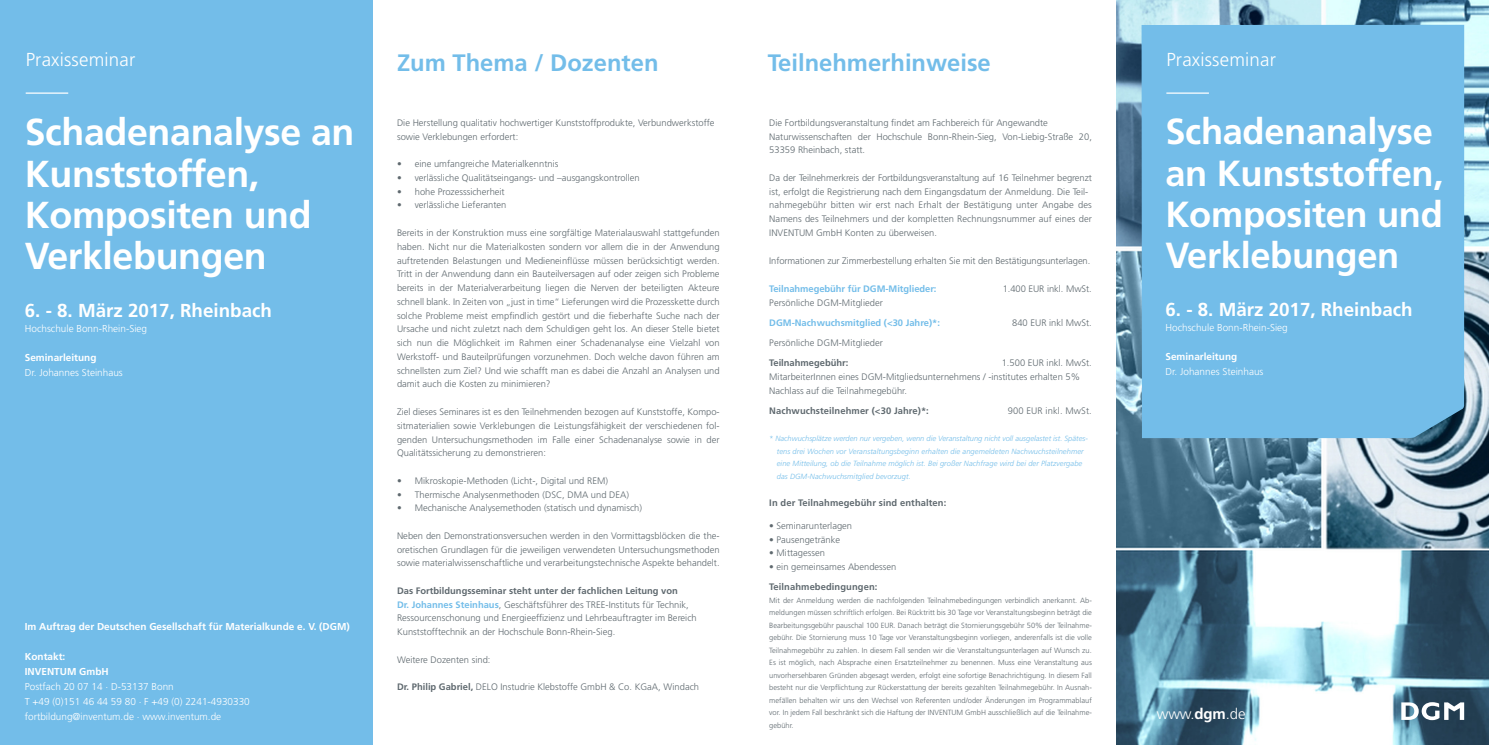
<style>
.page{position:relative;width:1489px;height:745px;background:#fff}
.page>*{position:absolute;margin:0;border:0;box-sizing:border-box;transform-origin:0 0}
.t1{font:700 37.5px/41.2px "Frutiger LT Pro";letter-spacing:-.01em;color:#fff}
.t2{font:700 36.25px/41.2px "Frutiger LT Pro";letter-spacing:-.01em;color:#fff;text-align:justify}
.t3{font:700 23.75px "Frutiger LT Pro";color:#73bde9}
.t4{font:700 18.75px "Frutiger LT Pro";color:#fff}
.t5{font:300 18.75px "Frutiger LT Std";letter-spacing:.01em;color:#fff}
.t6{font:300 15px "Frutiger LT Std";color:#fff}
.Text{font:300 10px/15px "Frutiger LT Std";color:#fff}
.Text-2{font:700 10px "Frutiger LT Pro";color:#fff}
.Text-3{font:300 9.38px/13.8px "Frutiger LT Std";color:#5f696f}
.Text-4{font:700 9.38px "Frutiger LT Pro";letter-spacing:.01em;color:#5f696f}
.t7{font:700 9.38px "Frutiger LT Pro";letter-spacing:-.005em;color:#73bde9}
.t8{font:300 7.5px/12.5px "Frutiger LT Std";color:#5f696f;text-align:justify}
.t9{font:italic 300 7.5px/12.5px "Frutiger LT Pro";letter-spacing:.01em;color:#73bde9}
.s1{font-family:"Frutiger LT Pro";font-weight:700;color:#73bde9}
.s2{font-family:"Frutiger LT Pro";font-weight:700}
</style>
<div class="page">
<img style="left:1116px;top:0;width:372px;height:744px">
<div style="left:1141px;top:25px;width:322px;height:413px;background:#73bde9"></div>
<div style="left:0;top:0;width:372px;height:744px;background:#73bde9"></div>
<svg style="left:1401px;top:701px;width:62px;height:18px"></svg>
<hr style="left:1166px;top:92px;width:42px;height:2px;background:#fff">
<hr style="left:26px;top:92px;width:42px;height:2px;background:#fff">
<p class="t5" style="left:26px;top:49px;width:111px">Praxisseminar</p>
<p class="t5" style="left:1166px;top:49px;width:111px">Praxisseminar</p>
<p class="t3" style="left:397px;top:49px;width:263px">Zum Thema / Dozenten</p>
<p class="t3" style="left:767px;top:49px;width:225px">Teilnehmerhinweise</p>
<p class="t1" style="left:25px;top:112px;width:331px">Schadenanalyse an<br>Kunststoffen,<br>Kompositen und<br>Verklebungen</p>
<p class="t4" style="left:25px;top:299px;width:248px">6. - 8. März 2017, Rheinbach</p>
<p class="Text" style="left:25px;top:321px;width:124px">Hochschule Bonn-Rhein-Sieg</p>
<p class="Text-2" style="left:25px;top:351px;width:73px">Seminarleitung</p>
<p class="Text" style="left:25px;top:364px;width:99px">Dr. Johannes Steinhaus</p>
<p class="Text-2" style="left:25px;top:620px;width:326px">Im Auftrag der Deutschen Gesellschaft für Materialkunde e. V. (DGM)</p>
<p class="Text-2" style="left:25px;top:650px;width:42px">Kontakt:</p>
<p class="Text-2" style="left:25px;top:665px;width:85px">INVENTUM GmbH</p>
<p class="Text" style="left:25px;top:678px;width:226px">Postfach 20 07 14 . D-53137 Bonn<br>T +49 (0)151 46 44 59 80 . F +49 (0) 2241-4930330 fortbildung@inventum.de . www.inventum.de</p>
<p class="Text-3" style="left:397px;top:116px;width:319px">Die Herstellung qualitativ hochwertiger Kunststoffprodukte, Verbundwerkstoffe sowie Verklebungen erfordert:</p>
<p class="Text-3" style="left:397px;top:157px;width:163px">• eine umfangreiche Materialkenntnis</p>
<p class="Text-3" style="left:397px;top:171px;width:244px">• verlässliche Qualitätseingangs- und –ausgangskontrollen</p>
<p class="Text-3" style="left:397px;top:185px;width:109px">• hohe Prozesssicherheit</p>
<p class="Text-3" style="left:397px;top:198px;width:111px">• verlässliche Lieferanten</p>
<p class="Text-3" style="left:397px;top:226px;width:324px;text-align:justify">Bereits in der Konstruktion muss eine sorgfältige Materialauswahl stattgefunden haben. Nicht nur die Materialkosten sondern vor allem die in der Anwendung auftretenden Belastungen und Medieneinflüsse müssen berücksichtigt werden.<br>Tritt in der Anwendung dann ein Bauteilversagen auf oder zeigen sich Probleme bereits in der Materialverarbeitung liegen die Nerven der beteiligten Akteure schnell blank. In Zeiten von „just in time“ Lieferungen wird die Prozesskette durch solche Probleme meist empfindlich gestört und die fieberhafte Suche nach der Ursache und nicht zuletzt nach dem Schuldigen geht los. An dieser Stelle bietet sich nun die Möglichkeit im Rahmen einer Schadenanalyse eine Vielzahl von Werkstoff- und Bauteilprüfungen vorzunehmen. Doch welche davon führen am schnellsten zum Ziel? Und wie schafft man es dabei die Anzahl an Analysen und damit auch die Kosten zu minimieren?</p>
<p class="Text-3" style="left:397px;top:405px;width:324px;text-align:justify">Ziel dieses Seminares ist es den Teilnehmenden bezogen auf Kunststoffe, Kompo&shy;sitmaterialien sowie Verklebungen die Leistungsfähigkeit der verschiedenen fol&shy;genden Untersuchungsmethoden im Falle einer Schadenanalyse sowie in der Qualitätssicherung zu demonstrieren:</p>
<p class="Text-3" style="left:397px;top:473px;width:212px">• Mikroskopie-Methoden (Licht-, Digital und REM)</p>
<p class="Text-3" style="left:397px;top:487px;width:233px">• Thermische Analysenmethoden (DSC, DMA und DEA)</p>
<p class="Text-3" style="left:397px;top:501px;width:246px">• Mechanische Analysemethoden (statisch und dynamisch)</p>
<p class="Text-3" style="left:397px;top:528px;width:324px;text-align:justify">Neben den Demonstrationsversuchen werden in den Vormittagsblöcken die the&shy;oretischen Grundlagen für die jeweiligen verwendeten Untersuchungsmethoden sowie materialwissenschaftliche und verarbeitungstechnische Aspekte behandelt.</p>
<p class="Text-4" style="left:397px;top:584px;width:282px">Das Fortbildungsseminar steht unter der fachlichen Leitung von</p>
<p class="Text-3" style="left:397px;top:597px;width:301px"><span class="s1">Dr. Johannes Steinhaus</span>, Geschäftsführer des TREE-Instituts für Technik,<br>Ressourcenschonung und Energieeffizienz und Lehrbeauftragter im Bereich<br>Kunststofftechnik an der Hochschule Bonn-Rhein-Sieg.</p>
<p class="Text-3" style="left:397px;top:652px;width:95px">Weitere Dozenten sind:</p>
<p class="Text-3" style="left:397px;top:680px;width:303px"><span class="s2">Dr. Philip Gabriel,</span> DELO Instudrie Klebstoffe GmbH &amp; Co. KGaA, Windach</p>
<p class="Text-3" style="left:769px;top:116px;width:280px">Die Fortbildungsveranstaltung findet am Fachbereich für Angewandte</p>
<p class="Text-3" style="left:769px;top:130px;width:324px">Naturwissenschaften der Hochschule Bonn-Rhein-Sieg, Von-Liebig-Straße 20,<br>53359 Rheinbach, statt.</p>
<p class="Text-3" style="left:769px;top:171px;width:324px">Da der Teilnehmerkreis der Fortbildungsveranstaltung auf 16 Teilnehmer begrenzt ist, erfolgt die Registrierung nach dem Eingangsdatum der Anmeldung. Die Teil-</p>
<p class="Text-3" style="left:769px;top:198px;width:324px;text-align:justify">nahmegebühr bitten wir erst nach Erhalt der Bestätigung unter Angabe des Namens des Teilnehmers und der kompletten Rechnungsnummer auf eines der INVENTUM GmbH Konten zu überweisen.</p>
<p class="Text-3" style="left:769px;top:253px;width:322px">Informationen zur Zimmerbestellung erhalten Sie mit den Bestätigungsunterlagen.</p>
<p class="t7" style="left:769px;top:283px;width:169px">Teilnahmegebühr für DGM-Mitglieder:</p>
<p class="Text-3" style="left:1002px;top:282px;width:91px">1.400 EUR inkl. MwSt.</p>
<p class="Text-3" style="left:769px;top:296px;width:115px">Persönliche DGM-Mitglieder</p>
<p class="t7" style="left:769px;top:317px;width:172px">DGM-Nachwuchsmitglied (&lt;30 Jahre)*:</p>
<p class="Text-3" style="left:1012px;top:316px;width:81px">840 EUR inkl MwSt.</p>
<p class="Text-3" style="left:769px;top:336px;width:115px">Persönliche DGM-Mitglieder</p>
<p class="Text-4" style="left:769px;top:357px;width:81px">Teilnahmegebühr:</p>
<p class="Text-3" style="left:1001px;top:356px;width:92px">1.500 EUR inkl. MwSt.</p>
<p class="Text-3" style="left:769px;top:370px;width:312px">MitarbeiterInnen eines DGM-Mitgliedsunternehmens / -institutes erhalten 5%<br>Nachlass auf die Teilnahmegebühr.</p>
<p class="Text-4" style="left:769px;top:404px;width:161px">Nachwuchsteilnehmer (&lt;30 Jahre)*:</p>
<p class="Text-3" style="left:1007px;top:403px;width:86px">900 EUR inkl. MwSt.</p>
<p class="t9" style="left:769px;top:432px;width:320px">* Nachwuchsplätze werden nur vergeben, wenn die Veranstaltung nicht voll ausgelastet ist. Spätes-</p>
<p class="t9" style="left:776px;top:444px;width:308px">tens drei Wochen vor Veranstaltungsbeginn erhalten die angemeldeten Nachwuchsteilnehmer eine Mitteilung, ob die Teilnahme möglich ist. Bei großer Nachfrage wird bei der Platzvergabe das DGM-Nachwuchsmitglied bevorzugt.</p>
<p class="Text-4" style="left:769px;top:497px;width:178px">In der Teilnahmegebühr sind enthalten:</p>
<p class="Text-3" style="left:769px;top:518px;width:84px">• Seminarunterlagen</p>
<p class="Text-3" style="left:769px;top:532px;width:72px">• Pausengetränke</p>
<p class="Text-3" style="left:769px;top:546px;width:57px">• Mittagessen</p>
<p class="Text-3" style="left:769px;top:560px;width:129px">• ein gemeinsames Abendessen</p>
<p class="Text-4" style="left:769px;top:581px;width:110px">Teilnahmebedingungen:</p>
<p class="t8" style="left:769px;top:593px;width:324px">Mit der Anmeldung werden die nachfolgenden Teilnahmebedingungen verbindlich anerkannt. Ab&shy;meldungen müssen schriftlich erfolgen. Bei Rücktritt bis 30 Tage vor Veranstaltungsbeginn beträgt die Bearbeitungsgebühr pauschal 100 EUR. Danach beträgt die Stornierungsgebühr 50% der Teilnahme&shy;gebühr. Die Stornierung muss 10 Tage vor Veranstaltungsbeginn vorliegen, anderenfalls ist die volle Teilnahmegebühr zu zahlen. In diesem Fall senden wir die Veranstaltungsunterlagen auf Wunsch zu.<br>Es ist möglich, nach Absprache einen Ersatzteilnehmer zu benennen. Muss eine Veranstaltung aus unvorhersehbaren Gründen abgesagt werden, erfolgt eine sofortige Benachrichtigung. In diesem Fall besteht nur die Verpflichtung zur Rückerstattung der bereits gezahlten Teilnahmegebühr. In Ausnah&shy;mefällen behalten wir uns den Wechsel von Referenten und/oder Änderungen im Programmablauf vor. In jedem Fall beschränkt sich die Haftung der INVENTUM GmbH ausschließlich auf die Teilnahme&shy;gebühr.</p>
<p class="t2" style="left:1165px;top:111px;width:269px">Schadenanalyse</p>
<p class="t2" style="left:1165px;top:152px;width:279px">an Kunststoffen, Kompositen und Verklebungen</p>
<p class="t4" style="left:1165px;top:298px;width:248px">6. - 8. März 2017, Rheinbach</p>
<p class="Text" style="left:1165px;top:320px;width:124px">Hochschule Bonn-Rhein-Sieg</p>
<p class="Text-2" style="left:1165px;top:350px;width:73px">Seminarleitung</p>
<p class="Text" style="left:1165px;top:363px;width:99px">Dr. Johannes Steinhaus</p>
<p class="t6" style="left:1156px;top:704px;width:90px">www.<span class="s2">dgm</span>.de</p>
</div>
